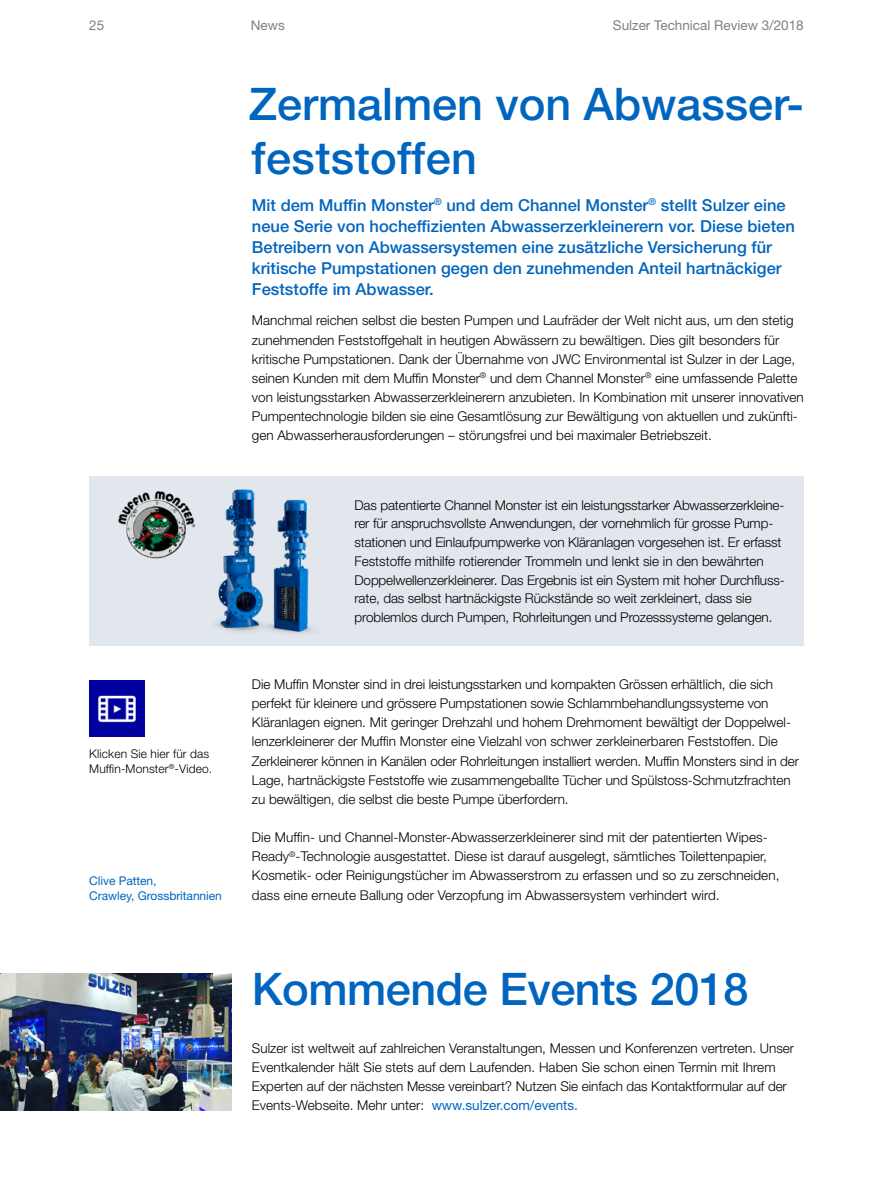
<style>
.page{position:relative;width:893px;height:1191px;background:#fff}
.page>*{position:absolute;margin:0;border:0;box-sizing:border-box;transform-origin:0 0}
.t1{font:500 45px/54px "Helvetica Neue LT Std";color:#0065bf}
.t2{font:500 16.5px/21px "Helvetica Neue LT Std";color:#0065bf}
.t3{font:300 13.5px/19.2px "Helvetica Neue LT Std";color:#000}
.t4{font:13.5px "Helvetica Neue LT Std";color:#808080}
.t5{font:300 12px/14.4px "Helvetica Neue LT Std";letter-spacing:.01em;color:#000}
.t6{font:12px/15px "Helvetica Neue LT Std";letter-spacing:-.005em;color:#0065bf}
.s1{font-weight:400;color:#0065bf}
</style>
<div class="page">
<div style="left:89px;top:476px;width:715px;height:169px;background:#e1e7ed"></div>
<img style="left:216px;top:489px;width:99px;height:145px">
<img style="left:118px;top:491px;width:78px;height:68px">
<img style="left:0;top:973px;width:232px;height:137px">
<img style="left:89px;top:680px;width:56px;height:56px">
<p class="t4" style="left:89px;top:17px;width:17px">25</p>
<p class="t4" style="left:251px;top:17px;width:35px">News</p>
<p class="t4" style="left:613px;top:17px;width:192px">Sulzer Technical Review 3/2018</p>
<h1 class="t1" style="left:249px;top:76px;width:557px">Zermalmen von Abwasser&shy;feststoffen</h1>
<p class="t2" style="left:252px;top:194px;width:544px">Mit dem Muffin Monster<sup>®</sup> und dem Channel Monster<sup>®</sup> stellt Sulzer eine neue Serie von hocheffizienten Abwasserzerkleinerern vor. Diese bieten Betreibern von Abwassersystemen eine zusätzliche Versicherung für kritische Pumpstationen gegen den zunehmenden Anteil hartnäckiger Feststoffe im Abwasser.</p>
<p class="t3" style="left:252px;top:311px;width:553px">Manchmal reichen selbst die besten Pumpen und Laufräder der Welt nicht aus, um den stetig zunehmenden Feststoffgehalt in heutigen Abwässern zu bewältigen. Dies gilt besonders für kritische Pumpstationen. Dank der Übernahme von JWC Environmental ist Sulzer in der Lage, seinen Kunden mit dem Muffin Monster<sup>®</sup> und dem Channel Monster<sup>®</sup> eine umfassende Palette von leistungsstarken Abwasserzerkleinerern anzubieten. In Kombination mit unserer innovativen Pumpentechnologie bilden sie eine Gesamtlösung zur Bewältigung von aktuellen und zukünfti&shy;gen Abwasserherausforderungen – störungsfrei und bei maximaler Betriebszeit.</p>
<p class="t5" style="left:89px;top:746px;width:124px">Klicken Sie hier für das<br>Muffin-Monster<sup>®</sup>-Video.</p>
<p class="t6" style="left:89px;top:872px;width:134px">Clive Patten,<br>Crawley, Grossbritannien</p>
<p class="t3" style="left:355px;top:495px;width:432px;line-height:18.8px">Das patentierte Channel Monster ist ein leistungsstarker Abwasserzerkleine&shy;rer für anspruchsvollste Anwendungen, der vornehmlich für grosse Pump&shy;stationen und Einlaufpumpwerke von Kläranlagen vorgesehen ist. Er erfasst Feststoffe mithilfe rotierender Trommeln und lenkt sie in den bewährten Doppelwellenzerkleinerer. Das Ergebnis ist ein System mit hoher Durchfluss&shy;rate, das selbst hartnäckigste Rückstände so weit zerkleinert, dass sie problemlos durch Pumpen, Rohrleitungen und Prozesssysteme gelangen.</p>
<p class="t3" style="left:252px;top:674px;width:549px">Die Muffin Monster sind in drei leistungsstarken und kompakten Grössen erhältlich, die sich perfekt für kleinere und grössere Pumpstationen sowie Schlammbehandlungssysteme von Kläranlagen eignen. Mit geringer Drehzahl und hohem Drehmoment bewältigt der Doppelwel&shy;lenzerkleinerer der Muffin Monster eine Vielzahl von schwer zerkleinerbaren Feststoffen. Die Zerkleinerer können in Kanälen oder Rohrleitungen installiert werden. Muffin Monsters sind in der Lage, hartnäckigste Feststoffe wie zusammengeballte Tücher und Spülstoss-Schmutzfrachten zu bewältigen, die selbst die beste Pumpe überfordern.</p>
<p class="t3" style="left:252px;top:827px;width:529px">Die Muffin- und Channel-Monster-Abwasserzerkleinerer sind mit der patentierten Wipes-Ready<sup>®</sup>-Technologie ausgestattet. Diese ist darauf ausgelegt, sämtliches Toilettenpapier, Kosmetik- oder Reinigungstücher im Abwasserstrom zu erfassen und so zu zerschneiden, dass eine erneute Ballung oder Verzopfung im Abwassersystem verhindert wird.</p>
<h1 class="t1" style="left:252px;top:961px;width:498px">Kommende Events 2018</h1>
<p class="t3" style="left:252px;top:1038px;width:544px">Sulzer ist weltweit auf zahlreichen Veranstaltungen, Messen und Konferenzen vertreten. Unser Eventkalender hält Sie stets auf dem Laufenden. Haben Sie schon einen Termin mit Ihrem Experten auf der nächsten Messe vereinbart? Nutzen Sie einfach das Kontaktformular auf der Events-Webseite. Mehr unter: <span class="s1">www.sulzer.com/events.</span></p>
</div>
